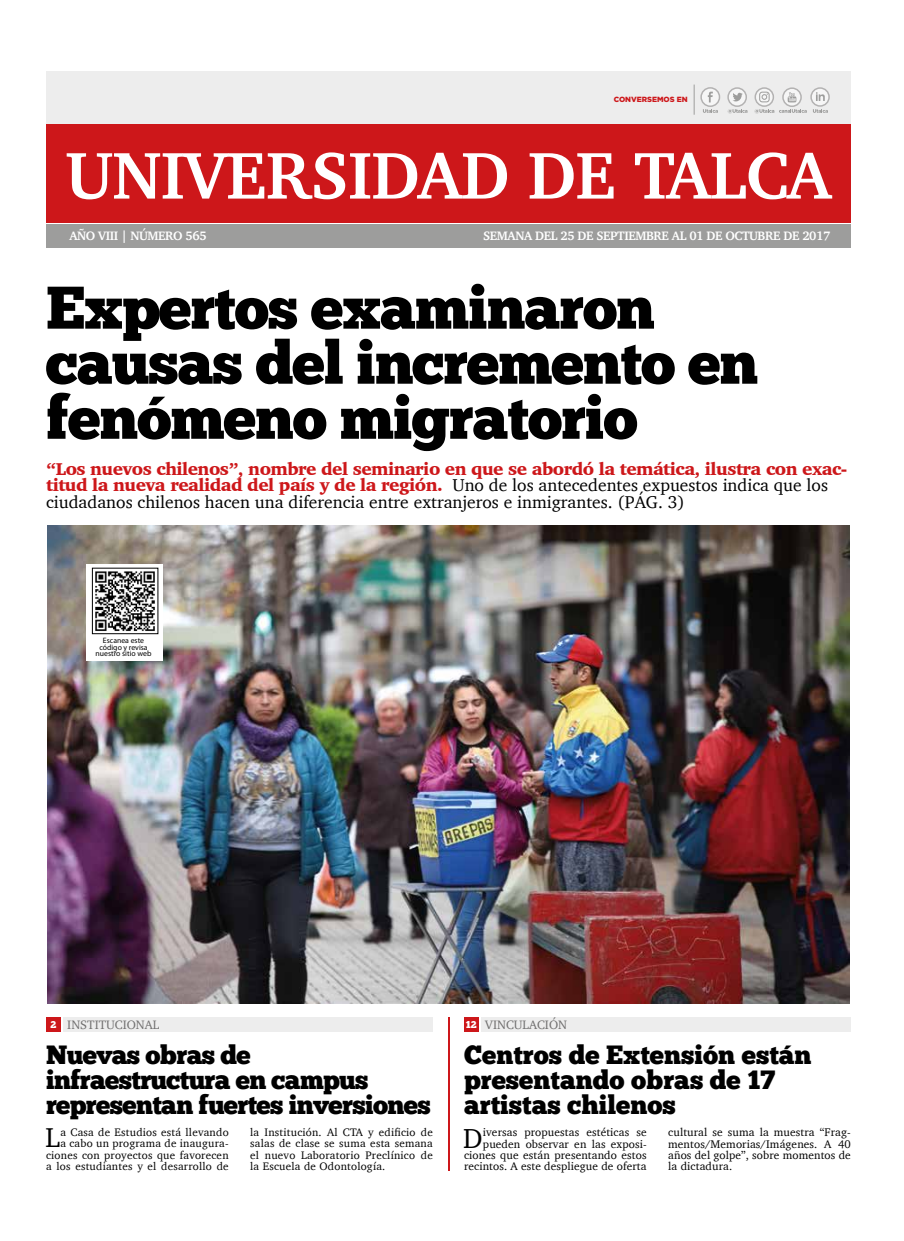
<style>
.page{position:relative;width:904px;height:1241px;background:#fff}
.page>*{position:absolute;margin:0;border:0;box-sizing:border-box;transform-origin:0 0}
.t1{font:700 67.5px "Charter";letter-spacing:-.01em;color:#fff}
.t2{font:60px/55px "Chunk Five Ex";letter-spacing:-.02em;color:#000}
.t3{font:28.12px "Charter";color:#000}
.t4{font:27.88px "Charter";color:#000}
.t5{font:26.25px/25px "Chunk Five Ex";letter-spacing:-.025em;color:#000}
.t6{font:26.25px/25px "Chunk Five Ex";color:#000}
.t7{font:900 17.5px/16.2px "Charter";letter-spacing:-.03em;color:#cd171a}
.t8{font:700 12.5px "Charter";letter-spacing:-.03em;color:#fff}
.t9{font:12.5px "Charter";color:#706f6f}
.t10{font:11.38px/11.2px "Charter";letter-spacing:.01em;color:#000;text-align:right}
.t11{font:11.12px/11.2px "Charter";letter-spacing:.02em;color:#000;text-align:right}
.t12{font:7.75px/6.6px "Myriad Pro";color:#000;text-align:center}
.t13{font:900 7.5px "Gotham";color:#cd171a}
.s1{font-weight:400;color:#000}
.s2{font-family:"Chunk Five Ex";font-size:10px;color:#fff}
</style>
<div class="page">
<img style="left:47px;top:525px;width:802px;height:477px">
<div style="left:46px;top:224px;width:804px;height:23px;background:#9d9d9c"></div>
<div style="left:46px;top:71px;width:804px;height:125px;background:#ededed"></div>
<div style="left:46px;top:125px;width:804px;height:98px;background:#cd171a"></div>
<div style="left:86px;top:563px;width:77px;height:97px;background:#fff"></div>
<img style="left:95px;top:571px;width:60px;height:60px">
<div style="left:92px;top:567px;width:66px;height:67px;border:1px solid #000"></div>
<hr style="left:694px;top:85px;width:1px;height:30px;background:#9d9d9c">
<svg style="left:783px;top:88px;width:18px;height:18px"></svg>
<div style="left:782px;top:87px;width:19px;height:20px;border:1px solid #b3b2b2;border-radius:50%"></div>
<svg style="left:787px;top:92px;width:9px;height:10px"></svg>
<svg style="left:701px;top:88px;width:18px;height:18px"></svg>
<div style="left:700px;top:87px;width:20px;height:20px;border:1px solid #b3b2b2;border-radius:50%"></div>
<svg style="left:707px;top:92px;width:5px;height:10px"></svg>
<svg style="left:728px;top:88px;width:18px;height:18px"></svg>
<div style="left:727px;top:87px;width:20px;height:20px;border:1px solid #b3b2b2;border-radius:50%"></div>
<svg style="left:732px;top:93px;width:10px;height:8px"></svg>
<svg style="left:755px;top:88px;width:18px;height:18px"></svg>
<div style="left:754px;top:87px;width:20px;height:20px;border:1px solid #b3b2b2;border-radius:50%"></div>
<svg style="left:811px;top:88px;width:18px;height:18px"></svg>
<div style="left:810px;top:87px;width:19px;height:20px;border:1px solid #b3b2b2;border-radius:50%"></div>
<svg style="left:816px;top:92px;width:8px;height:9px"></svg>
<div style="left:759px;top:92px;width:10px;height:10px;border:1px solid #9d9d9c;border-radius:3px"></div>
<svg style="left:761px;top:93px;width:7px;height:7px"></svg>
<svg style="left:703px;top:109px;width:15px;height:4px"></svg>
<svg style="left:813px;top:109px;width:15px;height:4px"></svg>
<svg style="left:727px;top:109px;width:20px;height:4px"></svg>
<svg style="left:754px;top:109px;width:52px;height:4px"></svg>
<hr style="left:448px;top:1016px;width:2px;height:153px;background:#cd171a">
<div style="left:46px;top:1016px;width:15px;height:15px;background:#cd171a"></div>
<div style="left:63px;top:1016px;width:370px;height:15px;background:#ededed"></div>
<div style="left:464px;top:1016px;width:15px;height:15px;background:#cd171a"></div>
<div style="left:481px;top:1016px;width:369px;height:15px;background:#ededed"></div>
<p class="t13" style="left:613px;top:94px;width:75px">CONVERSEMOS EN</p>
<h1 class="t1" style="left:65px;top:117px;width:767px">UNIVERSIDAD DE TALCA</h1>
<p class="t8" style="left:69px;top:225px;width:139px">AÑO VIII | NÚMERO 565</p>
<p class="t8" style="left:483px;top:225px;width:349px">SEMANA DEL 25 DE SEPTIEMBRE AL 01 DE OCTUBRE DE 2017</p>
<h2 class="t2" style="left:46px;top:279px;width:713px">Expertos examinaron causas del incremento en fenómeno migratorio</h2>
<p class="t7" style="left:46px;top:460px;width:802px">“Los nuevos chilenos”, nombre del seminario en que se abordó la temática, ilustra con exac&shy;titud la nueva realidad del país y de la región. <span class="s1">Uno de los antecedentes expuestos indica que los ciudadanos chilenos hacen una diferencia entre extranjeros e inmigrantes. (PÁG. 3)</span></p>
<p class="t12" style="left:96px;top:637px;width:57px">Escanea este código y revisa nuestro sitio web</p>
<p class="t9" style="left:50px;top:1013px;width:110px"><span class="s2">2</span> INSTITUCIONAL</p>
<h3 class="t5" style="left:46px;top:1041px;width:386px">Nuevas obras de infraestructura en campus representan fuertes inversiones</h3>
<h3 class="t4" style="left:45px;top:1113px;width:16px">L</h3>
<p class="t11" style="left:46px;top:1126px;width:184px">a Casa de Estudios está llevando<br>a cabo un programa de inaugura&shy;ciones con proyectos que favorecen a los estudiantes y el desarrollo de</p>
<p class="t11" style="left:250px;top:1126px;width:184px;text-align:justify">la Institución. Al CTA y edificio de salas de clase se suma esta semana el nuevo Laboratorio Preclínico de la Escuela de Odontología.</p>
<p class="t9" style="left:466px;top:1013px;width:103px"><span class="s2">12</span> VINCULACIÓN</p>
<h3 class="t6" style="left:464px;top:1041px;width:349px">Centros de Extensión están presentando obras de 17 artistas chilenos</h3>
<h3 class="t3" style="left:463px;top:1113px;width:21px">D</h3>
<p class="t10" style="left:464px;top:1126px;width:184px">iversas propuestas estéticas se pueden observar en las exposi&shy;ciones que están presentando estos recintos. A este despliegue de oferta</p>
<p class="t10" style="left:668px;top:1126px;width:184px;text-align:justify">cultural se suma la muestra “Frag&shy;mentos/Memorias/Imágenes. A 40 años del golpe”, sobre momentos de la dictadura.</p>
</div>
